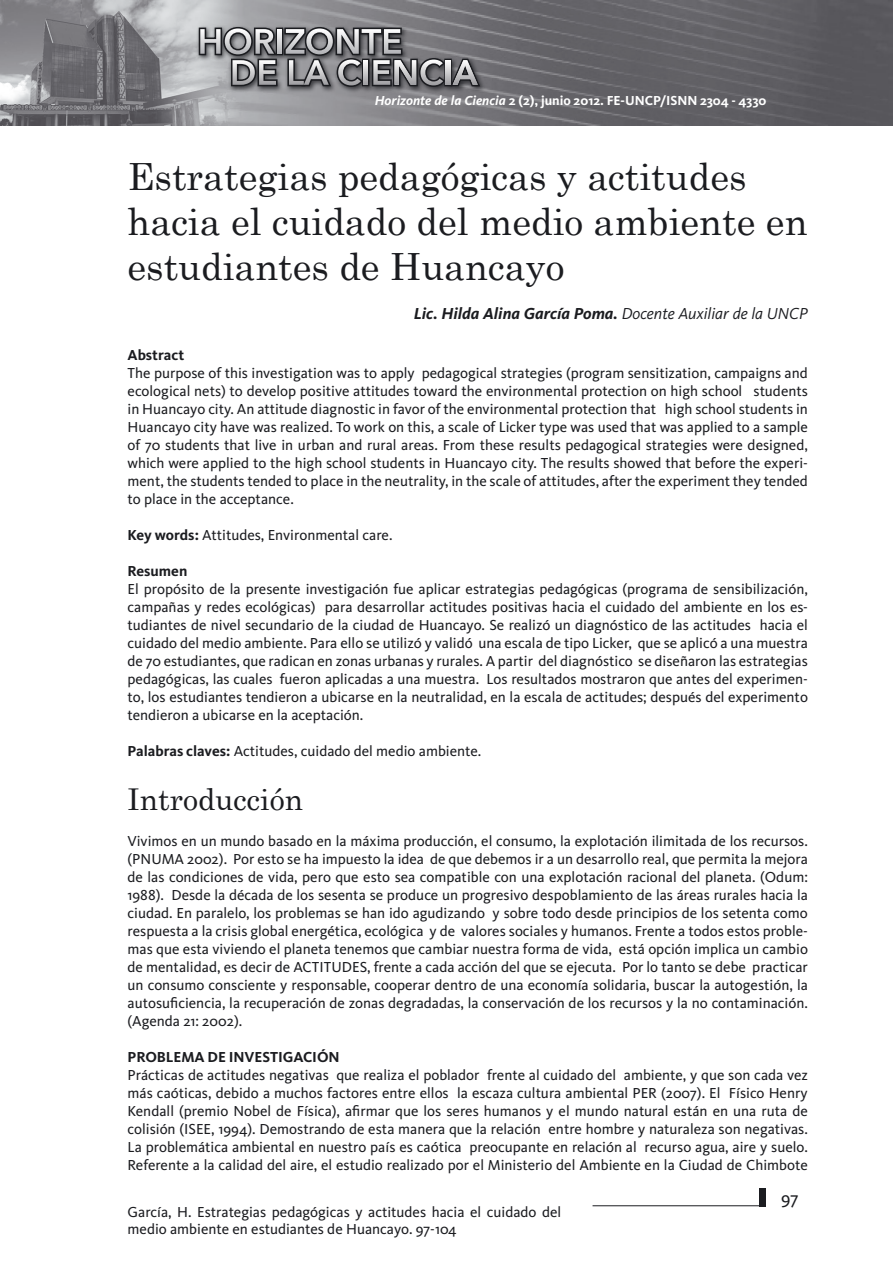
<style>
.page{position:relative;width:893px;height:1263px;background:#fff}
.page>*{position:absolute;margin:0;border:0;box-sizing:border-box;transform-origin:0 0}
.t1{font:37.5px/45px "Century Schoolbook";color:#1b1c20}
.t2{font:30px "Century Schoolbook";color:#1b1c20}
.t3{font:18px "Kievit";color:#1b1c20}
.t4{font:italic 700 16.5px "Kievit";color:#1b1c20}
.t5{font:15px/18px "Kievit";color:#1b1c20;text-align:justify}
.t6{font:700 15px "Kievit";letter-spacing:-.005em;color:#1b1c20}
.t7{font:700 13.5px "Kievit";color:#fff}
.s1{font-style:italic}
.s2{font-weight:400}
.s3{font-weight:700}
</style>
<div class="page">
<hr style="left:593px;top:1205px;width:170px;height:1px;background:#1b1c20">
<div style="left:759px;top:1188px;width:7px;height:18px;background:#1b1c20"></div>
<img style="left:0;top:0;width:893px;height:126px">
<div style="left:197px;top:25px;width:290px;height:68px;background:#1b1c20;opacity:.75"></div>
<svg style="left:197px;top:24px;width:285px;height:66px;background:#828285"></svg>
<p class="t7" style="left:375px;top:92px;width:393px"><span class="s1">Horizonte de la Ciencia</span> 2 (2), junio 2012. FE-UNCP/ISNN 2304 - 4330</p>
<h1 class="t1" style="left:128px;top:150px;width:681px">Estrategias pedagógicas y actitudes hacia el cuidado del medio ambiente en estudiantes de Huancayo</h1>
<p class="t4" style="left:414px;top:304px;width:396px">Lic. Hilda Alina García Poma. <span class="s2">Docente Auxiliar de la UNCP</span></p>
<p class="t6" style="left:128px;top:346px;width:58px">Abstract</p>
<p class="t5" style="left:128px;top:364px;width:682px">The purpose of this investigation was to apply pedagogical strategies (program sensitization, campaigns and ecological nets) to develop positive attitudes toward the environmental protection on high school students in Huancayo city. An attitude diagnostic in favor of the environmental protection that high school students in Huancayo city have was realized. To work on this, a scale of Licker type was used that was applied to a sample of 70 students that live in urban and rural areas. From these results pedagogical strategies were designed, which were applied to the high school students in Huancayo city. The results showed that before the experi&shy;ment, the students tended to place in the neutrality, in the scale of attitudes, after the experiment they tended to place in the acceptance.</p>
<p class="t5" style="left:128px;top:526px;width:266px"><span class="s3">Key words:</span> Attitudes, Environmental care.</p>
<p class="t6" style="left:128px;top:562px;width:61px">Resumen</p>
<p class="t5" style="left:128px;top:580px;width:682px">El propósito de la presente investigación fue aplicar estrategias pedagógicas (programa de sensibilización, campañas y redes ecológicas) para desarrollar actitudes positivas hacia el cuidado del ambiente en los es&shy;tudiantes de nivel secundario de la ciudad de Huancayo. Se realizó un diagnóstico de las actitudes hacia el cuidado del medio ambiente. Para ello se utilizó y validó una escala de tipo Licker, que se aplicó a una muestra de 70 estudiantes, que radican en zonas urbanas y rurales. A partir del diagnóstico se diseñaron las estrategias pedagógicas, las cuales fueron aplicadas a una muestra. Los resultados mostraron que antes del experimen&shy;to, los estudiantes tendieron a ubicarse en la neutralidad, en la escala de actitudes; después del experimento tendieron a ubicarse en la aceptación.</p>
<p class="t5" style="left:128px;top:742px;width:355px"><span class="s3">Palabras claves:</span> Actitudes, cuidado del medio ambiente.</p>
<h2 class="t2" style="left:128px;top:774px;width:177px">Introducción</h2>
<p class="t5" style="left:128px;top:832px;width:682px">Vivimos en un mundo basado en la máxima producción, el consumo, la explotación ilimitada de los recursos. (PNUMA 2002). Por esto se ha impuesto la idea de que debemos ir a un desarrollo real, que permita la mejora de las condiciones de vida, pero que esto sea compatible con una explotación racional del planeta. (Odum:<br>1988). Desde la década de los sesenta se produce un progresivo despoblamiento de las áreas rurales hacia la ciudad. En paralelo, los problemas se han ido agudizando y sobre todo desde principios de los setenta como respuesta a la crisis global energética, ecológica y de valores sociales y humanos. Frente a todos estos proble&shy;mas que esta viviendo el planeta tenemos que cambiar nuestra forma de vida, está opción implica un cambio de mentalidad, es decir de ACTITUDES, frente a cada acción del que se ejecuta. Por lo tanto se debe practicar un consumo consciente y responsable, cooperar dentro de una economía solidaria, buscar la autogestión, la autosuficiencia, la recuperación de zonas degradadas, la conservación de los recursos y la no contaminación. (Agenda 21: 2002).</p>
<p class="t6" style="left:128px;top:1048px;width:214px">PROBLEMA DE INVESTIGACIÓN</p>
<p class="t5" style="left:128px;top:1066px;width:682px">Prácticas de actitudes negativas que realiza el poblador frente al cuidado del ambiente, y que son cada vez más caóticas, debido a muchos factores entre ellos la escaza cultura ambiental PER (2007). El Físico Henry Kendall (premio Nobel de Física), afirmar que los seres humanos y el mundo natural están en una ruta de colisión (ISEE, 1994). Demostrando de esta manera que la relación entre hombre y naturaleza son negativas.<br>La problemática ambiental en nuestro país es caótica preocupante en relación al recurso agua, aire y suelo.<br>Referente a la calidad del aire, el estudio realizado por el Ministerio del Ambiente en la Ciudad de Chimbote</p>
<p class="t5" style="left:128px;top:1203px;width:435px;line-height:17.2px">García, H. Estrategias pedagógicas y actitudes hacia el cuidado del medio ambiente en estudiantes de Huancayo. 97-104</p>
<p class="t3" style="left:781px;top:1187px;width:19px">97</p>
</div>
